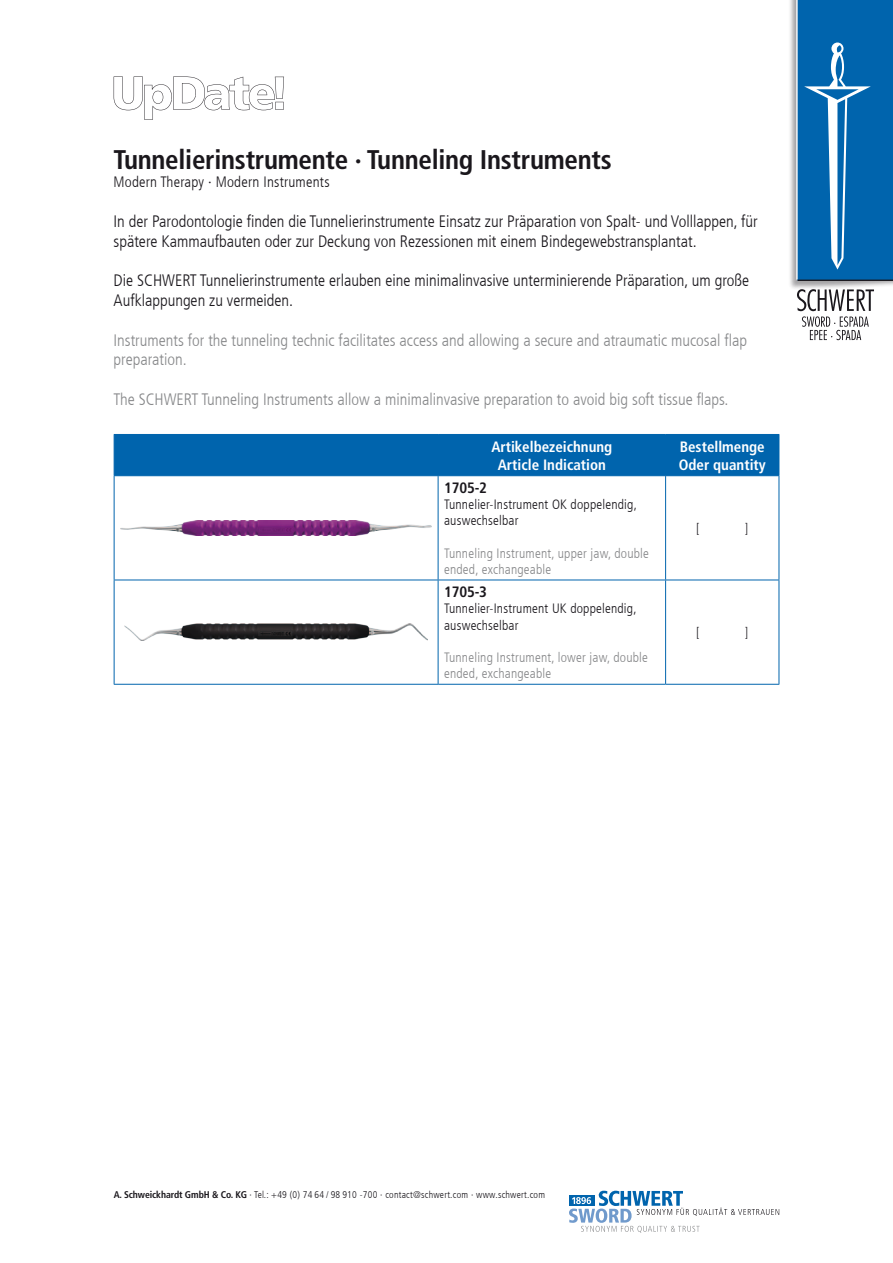
<style>
.page{position:relative;width:893px;height:1263px;background:#fff}
.page>*{position:absolute;margin:0;border:0;box-sizing:border-box;transform-origin:0 0}
.t1{font:700 condensed 27px "Frutiger LT Com";letter-spacing:-.01em;color:#1a171c}
.t2{font:300 condensed 16.5px/19.8px "Frutiger LT Com";color:#1a171c}
.t3{font:300 condensed 16.5px/19.8px "Frutiger LT Com";color:#87888a}
.t4{font:700 condensed 15px/18px "Frutiger LT Com";color:#fff;text-align:center}
.t5{font:300 condensed 15px "Frutiger LT Com";letter-spacing:.015em;color:#1a171c}
.t6{font:700 condensed 15px "Frutiger LT Com";letter-spacing:-.01em;color:#1a171c}
.t7{font:300 condensed 13.5px/16.2px "Frutiger LT Com";letter-spacing:.015em;color:#87888a}
.t8{font:300 condensed 13.5px/16.2px "Frutiger LT Com";letter-spacing:.015em;color:#1a171c}
.t9{font:300 condensed 9.75px "Frutiger LT Com";letter-spacing:.025em;color:#1a171c}
.s1{font-weight:700}
</style>
<div class="page">
<svg style="left:569px;top:1191px;width:210px;height:42px"></svg>
<div style="left:788px;top:0;width:105px;height:290px;background:#1a171c;opacity:.4"></div>
<svg style="left:798px;top:0;width:95px;height:280px;background:#1570b3"></svg>
<svg style="left:797px;top:289px;width:77px;height:51px"></svg>
<hr style="left:796px;top:0;width:2px;height:280px;background:#fff">
<hr style="left:798px;top:280px;width:95px;height:1px;background:#1a171c">
<svg style="left:114px;top:77px;width:170px;height:43px"></svg>
<div style="left:115px;top:435px;width:664px;height:40px;background:#0064ad"></div>
<hr style="left:114px;top:435px;width:1px;height:40px;background:#0064ad">
<hr style="left:114px;top:434px;width:324px;height:1px;background:#0064ad">
<hr style="left:438px;top:434px;width:228px;height:1px;background:#0064ad">
<hr style="left:666px;top:434px;width:113px;height:1px;background:#0064ad">
<hr style="left:438px;top:435px;width:1px;height:40px;background:#0064ad">
<hr style="left:665px;top:435px;width:1px;height:40px;background:#0064ad">
<hr style="left:779px;top:435px;width:1px;height:40px;background:#0064ad">
<hr style="left:114px;top:476px;width:1px;height:104px;background:#0064ad">
<hr style="left:114px;top:580px;width:1px;height:104px;background:#0064ad">
<hr style="left:438px;top:476px;width:1px;height:104px;background:#0064ad">
<hr style="left:665px;top:476px;width:1px;height:104px;background:#0064ad">
<hr style="left:779px;top:476px;width:1px;height:104px;background:#0064ad">
<hr style="left:438px;top:580px;width:1px;height:104px;background:#0064ad">
<hr style="left:665px;top:580px;width:1px;height:104px;background:#0064ad">
<hr style="left:779px;top:580px;width:1px;height:104px;background:#0064ad">
<hr style="left:114px;top:475px;width:324px;height:1px;background:#0064ad">
<hr style="left:438px;top:475px;width:228px;height:1px;background:#0064ad">
<hr style="left:666px;top:475px;width:113px;height:1px;background:#0064ad">
<hr style="left:114px;top:580px;width:324px;height:1px;background:#0064ad">
<hr style="left:438px;top:580px;width:228px;height:1px;background:#0064ad">
<hr style="left:666px;top:580px;width:113px;height:1px;background:#0064ad">
<hr style="left:114px;top:684px;width:324px;height:1px;background:#0064ad">
<hr style="left:438px;top:684px;width:228px;height:1px;background:#0064ad">
<hr style="left:666px;top:684px;width:113px;height:1px;background:#0064ad">
<img style="left:121px;top:520px;width:310px;height:15px">
<img style="left:124px;top:623px;width:304px;height:18px">
<h1 class="t1" style="left:114px;top:144px;width:500px">Tunnelierinstrumente · Tunneling Instruments</h1>
<p class="t5" style="left:114px;top:173px;width:217px">Modern Therapy · Modern Instruments</p>
<p class="t2" style="left:114px;top:211px;width:645px">In der Parodontologie finden die Tunnelierinstrumente Einsatz zur Präparation von Spalt- und Volllappen, für spätere Kammaufbauten oder zur Deckung von Rezessionen mit einem Bindegewebstransplantat.</p>
<p class="t2" style="left:114px;top:271px;width:637px">Die SCHWERT Tunnelierinstrumente erlauben eine minimalinvasive unterminierende Präparation, um große<br>Aufklappungen zu vermeiden.</p>
<p class="t3" style="left:114px;top:330px;width:635px">Instruments for the tunneling technic facilitates access and allowing a secure and atraumatic mucosal flap preparation.</p>
<p class="t3" style="left:114px;top:389px;width:616px">The SCHWERT Tunneling Instruments allow a minimalinvasive preparation to avoid big soft tissue flaps.</p>
<p class="t4" style="left:491px;top:437px;width:123px">Artikelbezeichnung<br>Article Indication</p>
<p class="t4" style="left:679px;top:437px;width:88px;text-align:left">Bestellmenge<br>Oder quantity</p>
<p class="t6" style="left:444px;top:479px;width:44px">1705-2</p>
<p class="t8" style="left:444px;top:497px;width:194px">Tunnelier-Instrument OK doppelendig, auswechselbar</p>
<p class="t7" style="left:444px;top:545px;width:206px">Tunneling Instrument, upper jaw, double ended, exchangeable</p>
<p class="t8" style="left:696px;top:520px;width:5px">[</p>
<p class="t8" style="left:745px;top:520px;width:5px">]</p>
<p class="t6" style="left:444px;top:583px;width:44px">1705-3</p>
<p class="t8" style="left:444px;top:601px;width:194px">Tunnelier-Instrument UK doppelendig, auswechselbar</p>
<p class="t7" style="left:444px;top:649px;width:205px">Tunneling Instrument, lower jaw, double ended, exchangeable</p>
<p class="t8" style="left:696px;top:624px;width:5px">[</p>
<p class="t8" style="left:745px;top:624px;width:5px">]</p>
<p class="t9" style="left:114px;top:1189px;width:433px"><span class="s1">A. Schweickhardt GmbH &amp; Co. KG</span> · Tel.: +49 (0) 74 64 / 98 910 -700 · contact@schwert.com · www.schwert.com</p>
</div>
